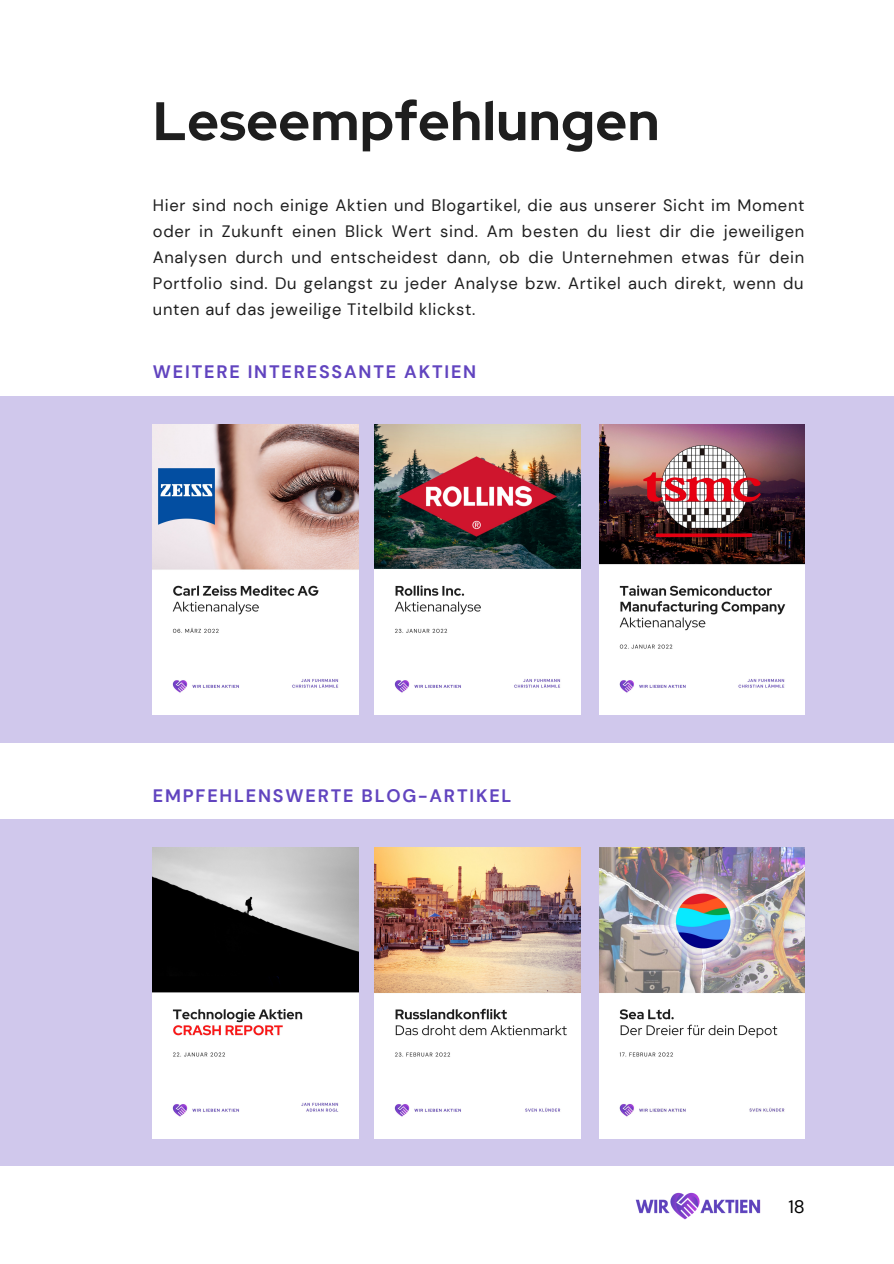
<style>
.page{position:relative;width:894px;height:1264px;background:#fff}
.page>*{position:absolute;margin:0;border:0;box-sizing:border-box;transform-origin:0 0}
.t1{font:700 54px "Red Hat Display";letter-spacing:.005em;color:#1e1e1e}
.t2{font:700 18px "DM Sans";letter-spacing:.1em;color:#6144bf}
.t3{font:18px "DM Sans";color:#000}
.t4{font:16.5px/26px "DM Sans";letter-spacing:.04em;color:#1e1e1e;text-align:justify}
</style>
<div class="page">
<img style="left:635px;top:1192px;width:126px;height:28px">
<div style="left:0;top:395px;width:893px;height:347px;background:#d0c8ec"></div>
<img style="left:153px;top:424px;width:205px;height:290px">
<img style="left:375px;top:424px;width:205px;height:290px">
<img style="left:599px;top:424px;width:205px;height:290px">
<div style="left:0;top:819px;width:893px;height:347px;background:#d0c8ec"></div>
<img style="left:153px;top:847px;width:205px;height:291px">
<img style="left:375px;top:847px;width:205px;height:291px">
<img style="left:599px;top:847px;width:205px;height:291px">
<p class="t1" style="left:153px;top:85px;width:508px">Leseempfehlungen</p>
<p class="t4" style="left:153px;top:192px;width:653px">Hier sind noch einige Aktien und Blogartikel, die aus unserer Sicht im Moment oder in Zukunft einen Blick Wert sind. Am besten du liest dir die jeweiligen Analysen durch und entscheidest dann, ob die Unternehmen etwas für dein Portfolio sind. Du gelangst zu jeder Analyse bzw. Artikel auch direkt, wenn du unten auf das jeweilige Titelbild klickst.</p>
<p class="t2" style="left:153px;top:360px;width:325px">WEITERE INTERESSANTE AKTIEN</p>
<p class="t2" style="left:153px;top:783px;width:360px">EMPFEHLENSWERTE BLOG-ARTIKEL</p>
<p class="t3" style="left:788px;top:1194px;width:18px">18</p>
</div>
